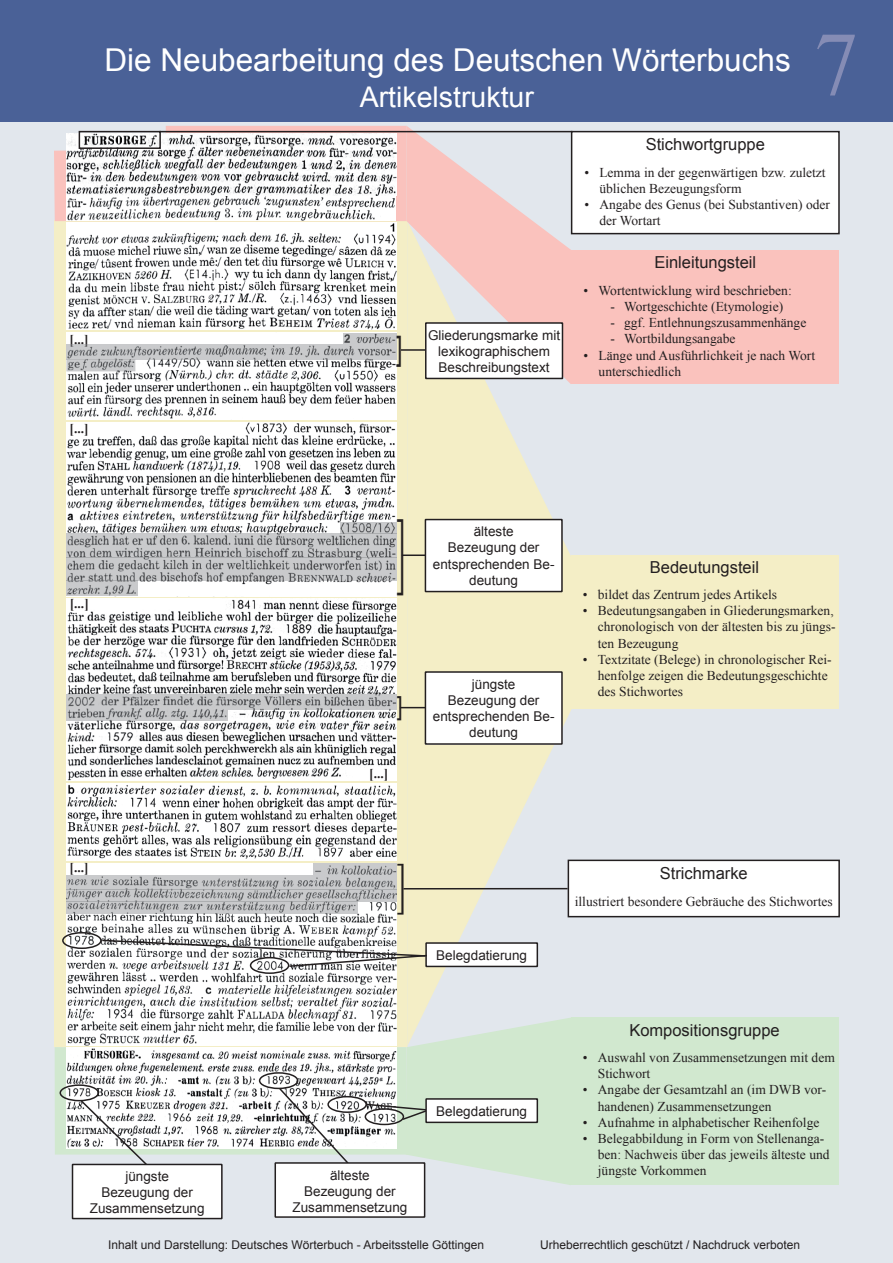
<style>
.page{position:relative;width:893px;height:1263px;background:#fff}
.page>*{position:absolute;margin:0;border:0;box-sizing:border-box;transform-origin:0 0}
.t1{font:90px "Times New Roman";color:#858cb5}
.t2{font:85.5px "Times New Roman";color:#231f20;scale:.33 1}
.t3{font:57px "Times New Roman";color:#231f20;scale:.5 1}
.t4{font:33.75px "Arial";color:#231f20;scale:.67 1}
.t5{font:31.5px "Arial";color:#fff}
.t6{font:28.5px "Arial";color:#fff}
.t7{font:26.25px "Arial";color:#231f20;scale:.8 1}
.t8{font:16.5px "Arial";color:#231f20}
.t9{font:13.5px/16.2px "Times New Roman";color:#231f20}
.t10{font:13.5px/16.2px "Arial";color:#231f20;text-align:center}
.t11{font:700 13.5px "Times New Roman";color:#231f20}
.t12{font:12px "Arial";color:#231f20}
</style>
<div class="page">
<div style="left:0;top:122px;width:893px;height:1141px;background:#e2e7ed"></div>
<div style="left:54px;top:220px;width:353px;height:827px;background:#f4eec6;border:2px solid #f4eec6"></div>
<div style="left:0;top:0;width:893px;height:122px;background:#4a6197"></div>
<svg style="left:54px;top:126px;width:353px;height:95px;background:#eec9c7"></svg>
<img style="left:66px;top:133px;width:330px;height:87px">
<img style="left:66px;top:223px;width:330px;height:107px">
<img style="left:66px;top:333px;width:330px;height:86px">
<img style="left:66px;top:784px;width:330px;height:76px">
<img style="left:66px;top:599px;width:330px;height:182px">
<img style="left:66px;top:422px;width:330px;height:174px">
<img style="left:66px;top:863px;width:330px;height:182px">
<div style="left:55px;top:1047px;width:352px;height:107px;background:#d1e8cf"></div>
<img style="left:66px;top:1048px;width:299px;height:100px">
<svg style="left:407px;top:384px;width:202px;height:633px;background:#ebead7"></svg>
<div style="left:425px;top:519px;width:137px;height:72px;background:#fff"></div>
<div style="left:425px;top:519px;width:138px;height:73px;border:2px solid #231f20"></div>
<div style="left:426px;top:943px;width:111px;height:23px;background:#fff"></div>
<div style="left:425px;top:942px;width:113px;height:25px;border:2px solid #231f20"></div>
<div style="left:62px;top:932px;width:40px;height:17px;border:2px solid #231f20;border-radius:50%"></div>
<div style="left:250px;top:957px;width:39px;height:17px;border:2px solid #231f20;border-radius:50%"></div>
<svg style="left:101px;top:939px;width:327px;height:29px;background:#c1c1bf"></svg>
<svg style="left:407px;top:126px;width:222px;height:258px;background:#eed4d0"></svg>
<div style="left:327px;top:1096px;width:40px;height:17px;border:2px solid #231f20;border-radius:50%"></div>
<svg style="left:365px;top:1017px;width:206px;height:168px;background:#d4e4d3"></svg>
<div style="left:259px;top:1072px;width:39px;height:17px;border:2px solid #231f20;border-radius:50%"></div>
<svg style="left:278px;top:1086px;width:72px;height:76px;background:#d0d2d1"></svg>
<div style="left:275px;top:1163px;width:150px;height:54px;background:#fff"></div>
<div style="left:274px;top:1162px;width:151px;height:56px;border:2px solid #231f20"></div>
<div style="left:60px;top:1084px;width:39px;height:17px;border:2px solid #231f20;border-radius:50%"></div>
<svg style="left:79px;top:1099px;width:70px;height:65px;background:#d2d5d4"></svg>
<div style="left:571px;top:554px;width:267px;height:154px;background:#f4eec6"></div>
<div style="left:572px;top:250px;width:267px;height:134px;background:#fac2bd"></div>
<div style="left:79px;top:131px;width:82px;height:18px;border:2px solid #231f20"></div>
<hr style="left:159px;top:131px;width:413px;height:1px;background:#231f20">
<div style="left:572px;top:132px;width:267px;height:102px;background:#fff"></div>
<div style="left:571px;top:131px;width:269px;height:103px;border:2px solid #231f20"></div>
<div style="left:426px;top:323px;width:136px;height:55px;background:#fff"></div>
<div style="left:425px;top:322px;width:138px;height:57px;border:2px solid #231f20"></div>
<div style="left:571px;top:1017px;width:267px;height:168px;background:#d1e8cf"></div>
<div style="left:568px;top:860px;width:271px;height:57px;background:#fff"></div>
<div style="left:568px;top:860px;width:272px;height:57px;border:2px solid #231f20"></div>
<hr style="left:402px;top:554px;width:23px;height:2px;background:#231f20">
<hr style="left:401px;top:349px;width:24px;height:2px;background:#231f20">
<div style="left:425px;top:672px;width:137px;height:72px;background:#fff"></div>
<div style="left:425px;top:671px;width:138px;height:74px;border:2px solid #231f20"></div>
<svg style="left:400px;top:707px;width:25px;height:1px"></svg>
<div style="left:426px;top:1099px;width:111px;height:23px;background:#fff"></div>
<div style="left:425px;top:1098px;width:113px;height:25px;border:2px solid #231f20"></div>
<div style="left:73px;top:1164px;width:149px;height:54px;background:#fff"></div>
<div style="left:72px;top:1164px;width:151px;height:55px;border:2px solid #231f20"></div>
<svg style="left:343px;top:334px;width:53px;height:10px"></svg>
<svg style="left:66px;top:344px;width:330px;height:15px;background:#b5b6b8"></svg>
<svg style="left:66px;top:359px;width:69px;height:12px"></svg>
<svg style="left:340px;top:522px;width:56px;height:11px"></svg>
<svg style="left:66px;top:533px;width:330px;height:12px;background:#abacae"></svg>
<svg style="left:66px;top:545px;width:330px;height:13px;background:#aeafb1"></svg>
<svg style="left:66px;top:558px;width:330px;height:23px;background:#aeafb1"></svg>
<svg style="left:66px;top:581px;width:72px;height:15px"></svg>
<svg style="left:66px;top:694px;width:330px;height:16px;background:#b2b3b5"></svg>
<svg style="left:66px;top:710px;width:161px;height:10px;background:#abacae"></svg>
<hr style="left:403px;top:888px;width:165px;height:1px;background:#231f20">
<svg style="left:66px;top:875px;width:330px;height:14px;background:#b5b7b9"></svg>
<svg style="left:66px;top:889px;width:330px;height:12px;background:#aeb0b2"></svg>
<svg style="left:66px;top:901px;width:292px;height:12px;background:#b1b3b5"></svg>
<svg style="left:313px;top:863px;width:83px;height:12px"></svg>
<p class="t5" style="left:104px;top:39px;width:688px">Die Neubearbeitung des Deutschen Wörterbuchs</p>
<p class="t6" style="left:360px;top:78px;width:176px">Artikelstruktur</p>
<p class="t1" style="left:814px;top:4px;width:46px">7</p>
<p class="t11" style="left:70px;top:330px;width:21px">[...]</p>
<p class="t11" style="left:70px;top:419px;width:21px">[...]</p>
<p class="t11" style="left:70px;top:594px;width:21px">[...]</p>
<p class="t11" style="left:70px;top:858px;width:21px">[...]</p>
<p class="t10" style="left:90px;top:1168px;width:116px">jüngste<br>Bezeugung der<br>Zusammensetzung</p>
<p class="t4" style="left:396px;top:326px;width:11px">]</p>
<p class="t10" style="left:428px;top:327px;width:134px">Gliederungsmarke mit lexikographischem<br>Beschreibungstext</p>
<p class="t8" style="left:646px;top:134px;width:121px">Stichwortgruppe</p>
<p class="t9" style="left:599px;top:164px;width:228px;text-indent:-15px">• Lemma in der gegenwärtigen bzw. zuletzt üblichen Bezeugungsform</p>
<p class="t9" style="left:599px;top:196px;width:232px;text-indent:-15px">• Angabe des Genus (bei Substantiven) oder der Wortart</p>
<p class="t8" style="left:654px;top:252px;width:103px">Einleitungsteil</p>
<p class="t9" style="left:584px;top:282px;width:210px">• Wortentwicklung wird beschrieben:</p>
<p class="t9" style="left:611px;top:298px;width:174px">- Wortgeschichte (Etymologie)</p>
<p class="t9" style="left:611px;top:314px;width:197px">- ggf. Entlehnungszusammenhänge</p>
<p class="t9" style="left:611px;top:330px;width:126px">- Wortbildungsangabe</p>
<p class="t9" style="left:599px;top:347px;width:218px;text-indent:-15px">• Länge und Ausführlichkeit je nach Wort unterschiedlich</p>
<p class="t2" style="left:396px;top:491px;width:30px">]</p>
<p class="t7" style="left:397px;top:689px;width:9px">]</p>
<p class="t11" style="left:369px;top:764px;width:21px">[...]</p>
<p class="t10" style="left:433px;top:523px;width:123px">älteste<br>Bezeugung der entsprechenden Be&shy;deutung</p>
<p class="t10" style="left:433px;top:676px;width:123px">jüngste<br>Bezeugung der entsprechenden Be&shy;deutung</p>
<p class="t8" style="left:650px;top:556px;width:111px">Bedeutungsteil</p>
<p class="t9" style="left:583px;top:586px;width:196px">• bildet das Zentrum jedes Artikels</p>
<p class="t9" style="left:598px;top:602px;width:239px;text-indent:-15px">• Bedeutungsangaben in Gliederungsmarken, chronologisch von der ältesten bis zu jüngs&shy;ten Bezeugung</p>
<p class="t9" style="left:598px;top:651px;width:235px;text-indent:-15px">• Textzitate (Belege) in chronologischer Rei&shy;henfolge zeigen die Bedeutungsgeschichte des Stichwortes</p>
<p class="t3" style="left:396px;top:845px;width:20px">]</p>
<p class="t10" style="left:436px;top:947px;width:92px">Belegdatierung</p>
<p class="t10" style="left:293px;top:1167px;width:116px">älteste<br>Bezeugung der<br>Zusammensetzung</p>
<p class="t10" style="left:436px;top:1103px;width:92px">Belegdatierung</p>
<p class="t8" style="left:660px;top:862px;width:90px">Strichmarke</p>
<p class="t9" style="left:575px;top:893px;width:259px">illustriert besondere Gebräuche des Stichwortes</p>
<p class="t8" style="left:629px;top:1019px;width:152px">Kompositionsgruppe</p>
<p class="t9" style="left:598px;top:1049px;width:238px;text-indent:-15px">• Auswahl von Zusammensetzungen mit dem<br>Stichwort</p>
<p class="t9" style="left:598px;top:1081px;width:230px;text-indent:-15px">• Angabe der Gesamtzahl an (im DWB vor&shy;handenen) Zusammensetzungen</p>
<p class="t9" style="left:583px;top:1114px;width:238px">• Aufnahme in alphabetischer Reihenfolge</p>
<p class="t9" style="left:598px;top:1130px;width:233px;text-indent:-15px">• Belegabbildung in Form von Stellenanga&shy;ben: Nachweis über das jeweils älteste und jüngste Vorkommen</p>
<p class="t12" style="left:108px;top:1237px;width:378px">Inhalt und Darstellung: Deutsches Wörterbuch - Arbeitsstelle Göttingen</p>
<p class="t12" style="left:540px;top:1237px;width:262px">Urheberrechtlich geschützt / Nachdruck verboten</p>
</div>
